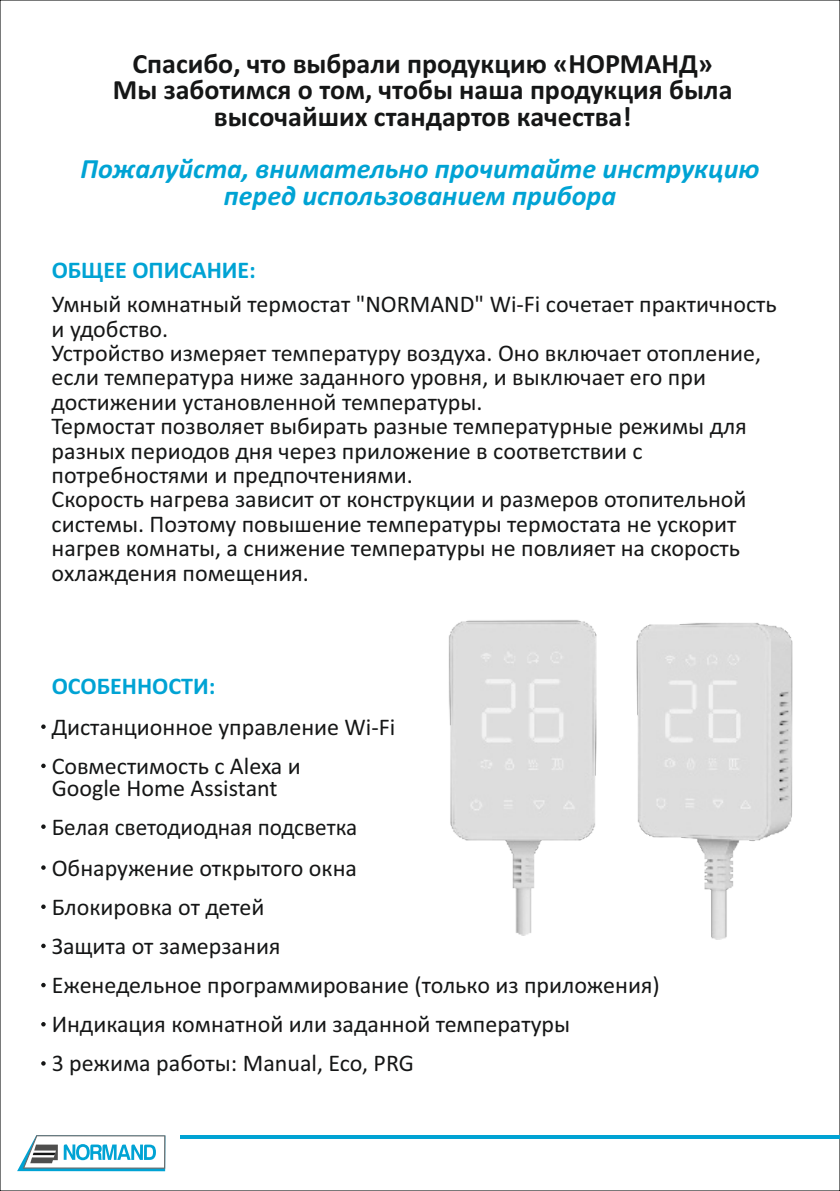
<style>
.page{position:relative;width:840px;height:1191px;background:#fff}
.page>*{position:absolute;margin:0;border:0;box-sizing:border-box;transform-origin:0 0}
.t1{font:700 28px/26.8px "Calibri";color:#151616;text-align:center}
.t2{font:italic 700 28px/26.8px "Calibri";color:#00a3d4;text-align:center}
.t3{font:24px/24.4px "Calibri";color:#151616}
.t4{font:700 24px "Calibri";color:#00a3d4}
</style>
<div class="page">
<img style="left:448px;top:620px;width:139px;height:315px">
<img style="left:587px;top:623px;width:206px;height:316px">
<svg style="left:41px;top:724px;width:5px;height:5px"></svg>
<svg style="left:41px;top:763px;width:5px;height:5px"></svg>
<svg style="left:41px;top:824px;width:5px;height:5px"></svg>
<svg style="left:41px;top:865px;width:5px;height:5px"></svg>
<svg style="left:41px;top:943px;width:5px;height:5px"></svg>
<svg style="left:41px;top:1022px;width:5px;height:4px"></svg>
<svg style="left:41px;top:904px;width:5px;height:5px"></svg>
<svg style="left:41px;top:982px;width:5px;height:5px"></svg>
<svg style="left:41px;top:1061px;width:5px;height:4px"></svg>
<svg style="left:17px;top:1135px;width:148px;height:36px"></svg>
<hr style="left:180px;top:1135px;width:659px;height:4px;background:#00a3d4">
<p class="t1" style="left:113px;top:52px;width:620px">Спасибо, что выбрали продукцию «НОРМАНД»<br>Мы заботимся о том, чтобы наша продукция была высочайших стандартов качества!</p>
<p class="t2" style="left:80px;top:158px;width:680px">Пожалуйста, внимательно прочитайте инструкцию перед использованием прибора</p>
<p class="t4" style="left:52px;top:260px;width:206px">ОБЩЕЕ ОПИСАНИЕ:</p>
<p class="t3" style="left:52px;top:294px;width:726px">Умный комнатный термостат "NORMAND" Wi-Fi сочетает практичность и удобство.<br>Устройство измеряет температуру воздуха. Оно включает отопление, если температура ниже заданного уровня, и выключает его при достижении установленной температуры.<br>Термостат позволяет выбирать разные температурные режимы для разных периодов дня через приложение в соответствии с потребностями и предпочтениями.<br>Скорость нагрева зависит от конструкции и размеров отопительной системы. Поэтому повышение температуры термостата не ускорит нагрев комнаты, а снижение температуры не повлияет на скорость охлаждения помещения.</p>
<p class="t4" style="left:52px;top:676px;width:165px">ОСОБЕННОСТИ:</p>
<p class="t3" style="left:52px;top:709px;width:345px;line-height:39.2px">Дистанционное управление Wi-Fi<br>Совместимость с Alexa и</p>
<p class="t3" style="left:52px;top:770px;width:307px;line-height:39.2px">Google Home Assistant<br>Белая светодиодная подсветка</p>
<p class="t3" style="left:52px;top:850px;width:307px;line-height:39px">Обнаружение открытого окна<br>Блокировка от детей<br>Защита от замерзания</p>
<p class="t3" style="left:52px;top:975px;width:609px">Еженедельное программирование (только из приложения)</p>
<p class="t3" style="left:52px;top:1006px;width:520px;line-height:39.2px">Индикация комнатной или заданной температуры<br>3 режима работы: Manual, Eco, PRG</p>
</div>
